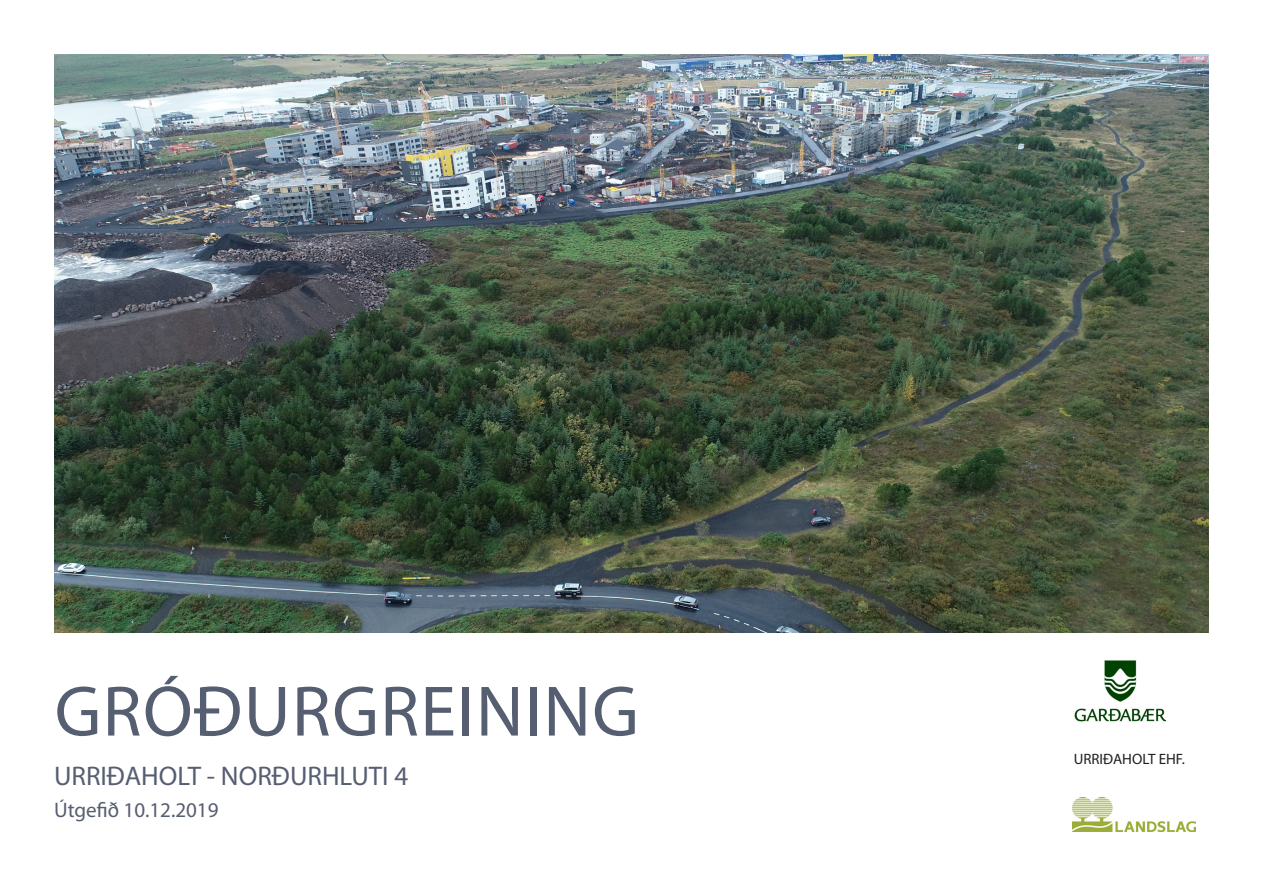
<style>
.page{position:relative;width:1263px;height:893px;background:#fff}
.page>*{position:absolute;margin:0;border:0;box-sizing:border-box;transform-origin:0 0}
.Yfirfyrirsögn{font:72px "Myriad Pro";letter-spacing:.02em;color:#565e71}
.t1{font:27px "Myriad Pro";color:#565e71}
.t2{font:21px "Myriad Pro";color:#565e71}
.t3{font:15px "Myriad Pro";color:#231f20}
</style>
<div class="page">
<img style="left:54px;top:54px;width:1155px;height:578px">
<img style="left:1073px;top:797px;width:123px;height:34px">
<img style="left:1074px;top:660px;width:93px;height:62px">
<p class="Yfirfyrirsögn" style="left:55px;top:667px;width:585px">GRÓÐURGREINING</p>
<p class="t1" style="left:54px;top:759px;width:356px">URRIÐAHOLT - NORÐURHLUTI 4</p>
<p class="t2" style="left:54px;top:797px;width:166px">Útgefið 10.12.2019</p>
<p class="t3" style="left:1074px;top:750px;width:113px">URRIÐAHOLT EHF.</p>
</div>
